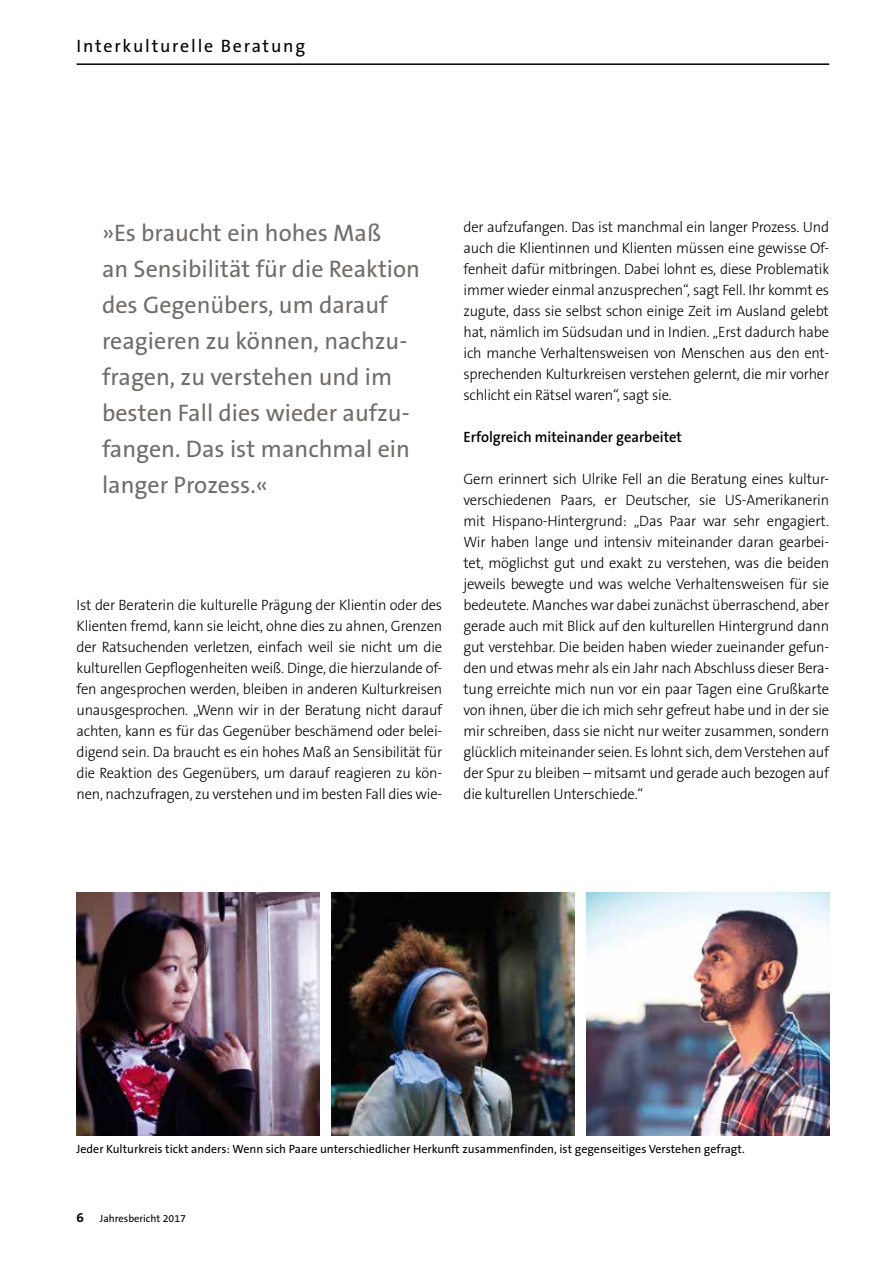
<style>
.page{position:relative;width:893px;height:1263px;background:#fff}
.page>*{position:absolute;margin:0;border:0;box-sizing:border-box;transform-origin:0 0}
.t1{font:24px/36px "The Sans B5 Plain";color:#706c69}
.t2{font:18px "The Sans B5 Plain";letter-spacing:.1em;color:#000}
.t3{font:300 15px/21px "The Sans B3";letter-spacing:-.015em;color:#000;text-align:justify}
.t4{font:600 15px "The Sans B6";color:#000}
.t5{font:700 13.5px "The Sans B7";color:#000}
.t6{font:12px "The Sans B5 Plain";color:#000}
.t7{font:10.5px "The Sans B5 Plain";color:#000}
</style>
<div class="page">
<hr style="left:77px;top:63px;width:752px;height:2px;background:#000">
<img style="left:586px;top:892px;width:243px;height:243px">
<img style="left:332px;top:892px;width:243px;height:243px">
<img style="left:77px;top:892px;width:242px;height:243px">
<p class="t2" style="left:77px;top:36px;width:230px">Interkulturelle Beratung</p>
<h1 class="t1" style="left:102px;top:216px;width:319px">»Es braucht ein hohes Maß<br>an Sensibilität für die Reaktion des Gegenübers, um darauf reagieren zu können, nachzu&shy;fragen, zu verstehen und im besten Fall dies wieder aufzu&shy;fangen. Das ist manchmal ein langer Prozess.«</h1>
<p class="t3" style="left:77px;top:595px;width:367px">Ist der Beraterin die kulturelle Prägung der Klientin oder des Klienten fremd, kann sie leicht, ohne dies zu ahnen, Grenzen der Ratsuchenden verletzen, einfach weil sie nicht um die kulturellen Gepflogenheiten weiß. Dinge, die hierzulande of&shy;fen angesprochen werden, bleiben in anderen Kulturkreisen unausgesprochen. „Wenn wir in der Beratung nicht darauf achten, kann es für das Gegenüber beschämend oder belei&shy;digend sein. Da braucht es ein hohes Maß an Sensibilität für die Reaktion des Gegenübers, um darauf reagieren zu kön&shy;nen, nachzufragen, zu verstehen und im besten Fall dies wie-</p>
<p class="t3" style="left:463px;top:217px;width:367px">der aufzufangen. Das ist manchmal ein langer Prozess. Und auch die Klientinnen und Klienten müssen eine gewisse Of&shy;fenheit dafür mitbringen. Dabei lohnt es, diese Problematik immer wieder einmal anzusprechen“, sagt Fell. Ihr kommt es zugute, dass sie selbst schon einige Zeit im Ausland gelebt hat, nämlich im Südsudan und in Indien. „Erst dadurch habe ich manche Verhaltensweisen von Menschen aus den ent&shy;sprechenden Kulturkreisen verstehen gelernt, die mir vorher schlicht ein Rätsel waren“, sagt sie.</p>
<p class="t4" style="left:463px;top:429px;width:220px">Erfolgreich miteinander gearbeitet</p>
<p class="t3" style="left:463px;top:469px;width:367px">Gern erinnert sich Ulrike Fell an die Beratung eines kultur&shy;verschiedenen Paars, er Deutscher, sie US-Amerikanerin mit Hispano-Hintergrund: „Das Paar war sehr engagiert.<br>Wir haben lange und intensiv miteinander daran gearbei&shy;tet, möglichst gut und exakt zu verstehen, was die beiden jeweils bewegte und was welche Verhaltensweisen für sie bedeutete. Manches war dabei zunächst überraschend, aber gerade auch mit Blick auf den kulturellen Hintergrund dann gut verstehbar. Die beiden haben wieder zueinander gefun&shy;den und etwas mehr als ein Jahr nach Abschluss dieser Bera&shy;tung erreichte mich nun vor ein paar Tagen eine Grußkarte von ihnen, über die ich mich sehr gefreut habe und in der sie mir schreiben, dass sie nicht nur weiter zusammen, sondern glücklich miteinander seien. Es lohnt sich, dem Verstehen auf der Spur zu bleiben – mitsamt und gerade auch bezogen auf die kulturellen Unterschiede.“</p>
<p class="t6" style="left:77px;top:1142px;width:670px">Jeder Kulturkreis tickt anders: Wenn sich Paare unterschiedlicher Herkunft zusammenfinden, ist gegenseitiges Verstehen gefragt.</p>
<p class="t5" style="left:77px;top:1210px;width:9px">6</p>
<p class="t7" style="left:100px;top:1213px;width:87px">Jahresbericht 2017</p>
</div>
